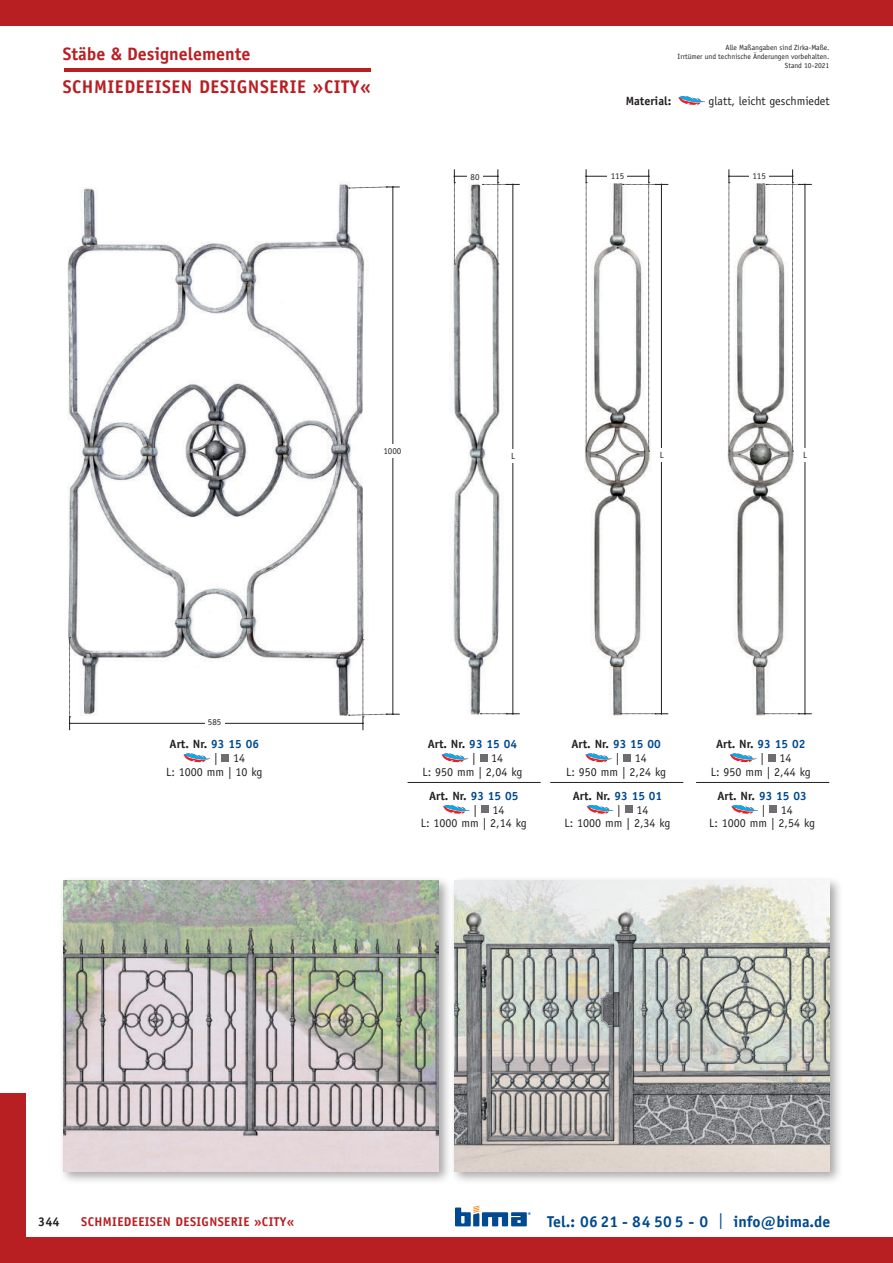
<style>
.page{position:relative;width:893px;height:1263px;background:#fff}
.page>*{position:absolute;margin:0;border:0;box-sizing:border-box;transform-origin:0 0}
.t1{font:700 18.45px "Officina Sans";letter-spacing:.03em;color:#b81f23}
.t2{font:700 18px "Officina Sans";color:#b81f23}
.t3{font:700 15.75px "Officina Sans";color:#014990}
.t4{font:700 12.75px "Officina Sans";letter-spacing:.03em;color:#b81f23}
.t5{font:700 12.75px "Officina Sans";color:#231f20}
.t6{font:12px/13.5px "Officina Sans";color:#231f20}
.t7{font:700 12px/14.1px "Officina Sans";color:#231f20;text-align:center}
.t8{font:9px "Officina Sans";color:#231f20}
.t9{font:7.5px/9px "Officina Sans";color:#231f20;text-align:right}
.s1{color:#014990}
.s2{font-weight:400}
</style>
<div class="page">
<div style="left:0;top:0;width:893px;height:25px;background:#b81f23"></div>
<div style="left:0;top:1237px;width:893px;height:26px;background:#b81f23"></div>
<div style="left:0;top:1093px;width:26px;height:170px;background:#b81f23"></div>
<hr style="left:64px;top:69px;width:307px;height:3px;background:#b81f23">
<img style="left:584px;top:182px;width:68px;height:534px">
<img style="left:727px;top:182px;width:68px;height:534px">
<img style="left:67px;top:181px;width:301px;height:535px">
<img style="left:453px;top:180px;width:50px;height:536px">
<div style="left:450px;top:875px;width:393px;height:310px;background:#231f20;opacity:.4"></div>
<img style="left:455px;top:880px;width:375px;height:291px">
<div style="left:59px;top:875px;width:393px;height:310px;background:#231f20;opacity:.4"></div>
<img style="left:63px;top:880px;width:375px;height:291px">
<hr style="left:70px;top:723px;width:293px;height:1px;background:#231f20">
<svg style="left:69px;top:637px;width:2px;height:93px"></svg>
<hr style="left:661px;top:184px;width:1px;height:530px;background:#231f20">
<div style="left:656px;top:448px;width:11px;height:13px;background:#fff"></div>
<svg style="left:620px;top:713px;width:48px;height:1px"></svg>
<hr style="left:586px;top:176px;width:63px;height:1px;background:#231f20">
<svg style="left:623px;top:170px;width:45px;height:282px"></svg>
<svg style="left:585px;top:170px;width:2px;height:282px"></svg>
<div style="left:607px;top:169px;width:20px;height:13px;background:#fff"></div>
<hr style="left:805px;top:184px;width:1px;height:530px;background:#231f20">
<div style="left:800px;top:448px;width:11px;height:13px;background:#fff"></div>
<svg style="left:764px;top:713px;width:47px;height:1px"></svg>
<hr style="left:729px;top:176px;width:64px;height:1px;background:#231f20">
<svg style="left:766px;top:170px;width:45px;height:282px"></svg>
<svg style="left:728px;top:170px;width:2px;height:282px"></svg>
<div style="left:749px;top:169px;width:20px;height:13px;background:#fff"></div>
<hr style="left:393px;top:187px;width:1px;height:527px;background:#231f20">
<svg style="left:349px;top:640px;width:50px;height:90px"></svg>
<svg style="left:349px;top:186px;width:50px;height:3px"></svg>
<div style="left:380px;top:444px;width:25px;height:13px;background:#fff"></div>
<hr style="left:513px;top:184px;width:1px;height:530px;background:#231f20">
<div style="left:508px;top:449px;width:10px;height:13px;background:#fff"></div>
<svg style="left:480px;top:713px;width:39px;height:1px"></svg>
<hr style="left:454px;top:176px;width:44px;height:1px;background:#231f20">
<svg style="left:482px;top:170px;width:37px;height:95px"></svg>
<svg style="left:454px;top:170px;width:1px;height:95px"></svg>
<div style="left:467px;top:170px;width:16px;height:13px;background:#fff"></div>
<div style="left:205px;top:715px;width:20px;height:13px;background:#fff"></div>
<svg style="left:455px;top:1205px;width:76px;height:21px"></svg>
<svg style="left:442px;top:753px;width:26px;height:9px"></svg>
<div style="left:480px;top:754px;width:7px;height:8px;background:#6d6e71"></div>
<svg style="left:585px;top:753px;width:27px;height:9px"></svg>
<div style="left:623px;top:754px;width:8px;height:8px;background:#6d6e71"></div>
<svg style="left:730px;top:753px;width:27px;height:9px"></svg>
<div style="left:768px;top:754px;width:8px;height:8px;background:#6d6e71"></div>
<svg style="left:443px;top:805px;width:27px;height:9px"></svg>
<div style="left:481px;top:805px;width:8px;height:8px;background:#6d6e71"></div>
<svg style="left:183px;top:753px;width:27px;height:9px"></svg>
<div style="left:222px;top:754px;width:7px;height:8px;background:#6d6e71"></div>
<svg style="left:587px;top:805px;width:26px;height:9px"></svg>
<div style="left:625px;top:805px;width:7px;height:8px;background:#6d6e71"></div>
<svg style="left:731px;top:805px;width:27px;height:9px"></svg>
<div style="left:769px;top:805px;width:8px;height:8px;background:#6d6e71"></div>
<hr style="left:408px;top:782px;width:133px;height:1px;background:#231f20">
<hr style="left:550px;top:782px;width:133px;height:1px;background:#231f20">
<hr style="left:696px;top:782px;width:133px;height:1px;background:#231f20">
<svg style="left:678px;top:96px;width:27px;height:9px"></svg>
<h2 class="t2" style="left:63px;top:47px;width:189px">Stäbe &amp; Designelemente</h2>
<h1 class="t1" style="left:63px;top:76px;width:310px">SCHMIEDEEISEN DESIGNSERIE »CITY«</h1>
<p class="t8" style="left:471px;top:173px;width:10px">80</p>
<p class="t9" style="left:678px;top:43px;width:153px">Alle Maßangaben sind Zirka-Maße.<br>Irrtümer und technische Änderungen vorbehalten.<br>Stand 10-2021</p>
<p class="t7" style="left:626px;top:95px;width:47px">Material:</p>
<p class="t6" style="left:708px;top:95px;width:123px">glatt, leicht geschmiedet</p>
<p class="t8" style="left:611px;top:172px;width:15px">115</p>
<p class="t8" style="left:752px;top:172px;width:15px">115</p>
<p class="t8" style="left:208px;top:719px;width:15px">585</p>
<p class="t7" style="left:170px;top:738px;width:91px">Art. Nr. <span class="s1">93 15 06 </span><span class="s2">|</span></p>
<p class="t6" style="left:166px;top:752px;width:98px;text-indent:67px">14<br>L: 1000 mm | 10 kg</p>
<p class="t8" style="left:383px;top:447px;width:19px">1000</p>
<p class="t8" style="left:511px;top:453px;width:5px">L</p>
<p class="t8" style="left:660px;top:451px;width:5px">L</p>
<p class="t8" style="left:803px;top:451px;width:5px">L</p>
<p class="t7" style="left:428px;top:738px;width:91px">Art. Nr. <span class="s1">93 15 04 </span><span class="s2">|</span></p>
<p class="t6" style="left:422px;top:752px;width:102px;text-indent:69px">14<br>L: 950 mm | 2,04 kg</p>
<p class="t7" style="left:571px;top:738px;width:91px">Art. Nr. <span class="s1">93 15 00 </span><span class="s2">|</span></p>
<p class="t6" style="left:566px;top:752px;width:102px;text-indent:69px">14<br>L: 950 mm | 2,24 kg</p>
<p class="t7" style="left:716px;top:738px;width:91px">Art. Nr. <span class="s1">93 15 02 </span><span class="s2">|</span></p>
<p class="t6" style="left:711px;top:752px;width:102px;text-indent:69px">14<br>L: 950 mm | 2,44 kg</p>
<p class="t7" style="left:429px;top:790px;width:91px">Art. Nr. <span class="s1">93 15 05 </span><span class="s2">|</span></p>
<p class="t6" style="left:421px;top:804px;width:108px;text-indent:72px">14<br>L: 1000 mm | 2,14 kg</p>
<p class="t7" style="left:573px;top:790px;width:91px">Art. Nr. <span class="s1">93 15 01 </span><span class="s2">|</span></p>
<p class="t6" style="left:564px;top:804px;width:108px;text-indent:72px">14<br>L: 1000 mm | 2,34 kg</p>
<p class="t7" style="left:717px;top:790px;width:91px">Art. Nr. <span class="s1">93 15 03 </span><span class="s2">|</span></p>
<p class="t6" style="left:709px;top:804px;width:108px;text-indent:72px">14<br>L: 1000 mm | 2,54 kg</p>
<p class="t5" style="left:38px;top:1217px;width:23px">344</p>
<p class="t4" style="left:81px;top:1214px;width:215px">SCHMIEDEEISEN DESIGNSERIE »CITY«</p>
<h3 class="t3" style="left:547px;top:1215px;width:285px">Tel.: 06 21 - 84 50 5 - 0 <span class="s2">|</span> info@bima.de</h3>
</div>
